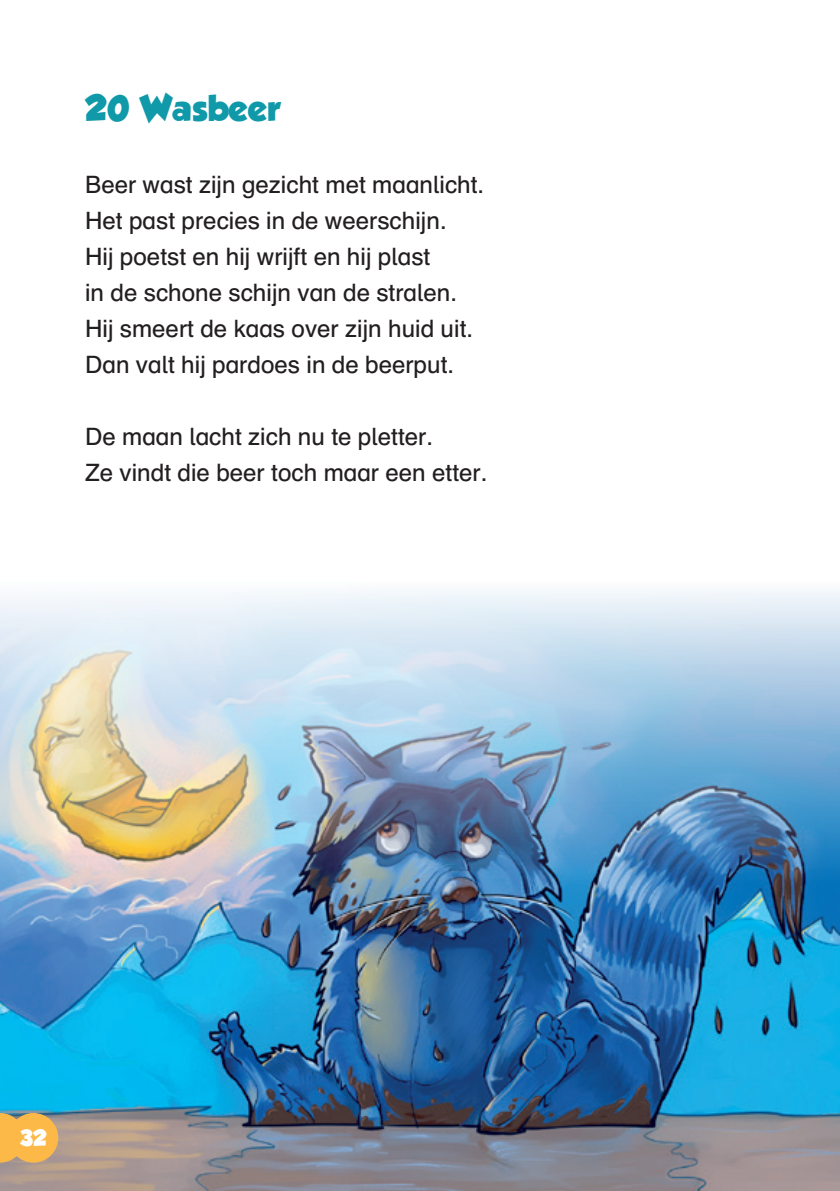
<style>
.page{position:relative;width:840px;height:1191px;background:#fff}
.page>*{position:absolute;margin:0;border:0;box-sizing:border-box;transform-origin:0 0}
.t1{font:32px "GROBOLD";letter-spacing:.025em;color:#1099a8}
.t2{font:24px/36px "Schulbuch Nord";color:#231f20}
.t3{font:20px "GROBOLD";color:#fff}
</style>
<div class="page">
<img style="left:0;top:592px;width:839px;height:599px">
<svg style="left:0;top:1113px;width:25px;height:49px"></svg>
<div style="left:9px;top:1113px;width:49px;height:49px;background:#fcb948;border-radius:50%"></div>
<h1 class="t1" style="left:85px;top:89px;width:197px">20 Wasbeer</h1>
<p class="t2" style="left:85px;top:166px;width:400px">Beer wast zijn gezicht met maanlicht.<br>Het past precies in de weerschijn.<br>Hij poetst en hij wrijft en hij plast<br>in de schone schijn van de stralen.<br>Hij smeert de kaas over zijn huid uit.<br>Dan valt hij pardoes in de beerput.</p>
<p class="t2" style="left:85px;top:418px;width:403px">De maan lacht zich nu te pletter.<br>Ze vindt die beer toch maar een etter.</p>
<p class="t3" style="left:20px;top:1126px;width:28px">32</p>
</div>
